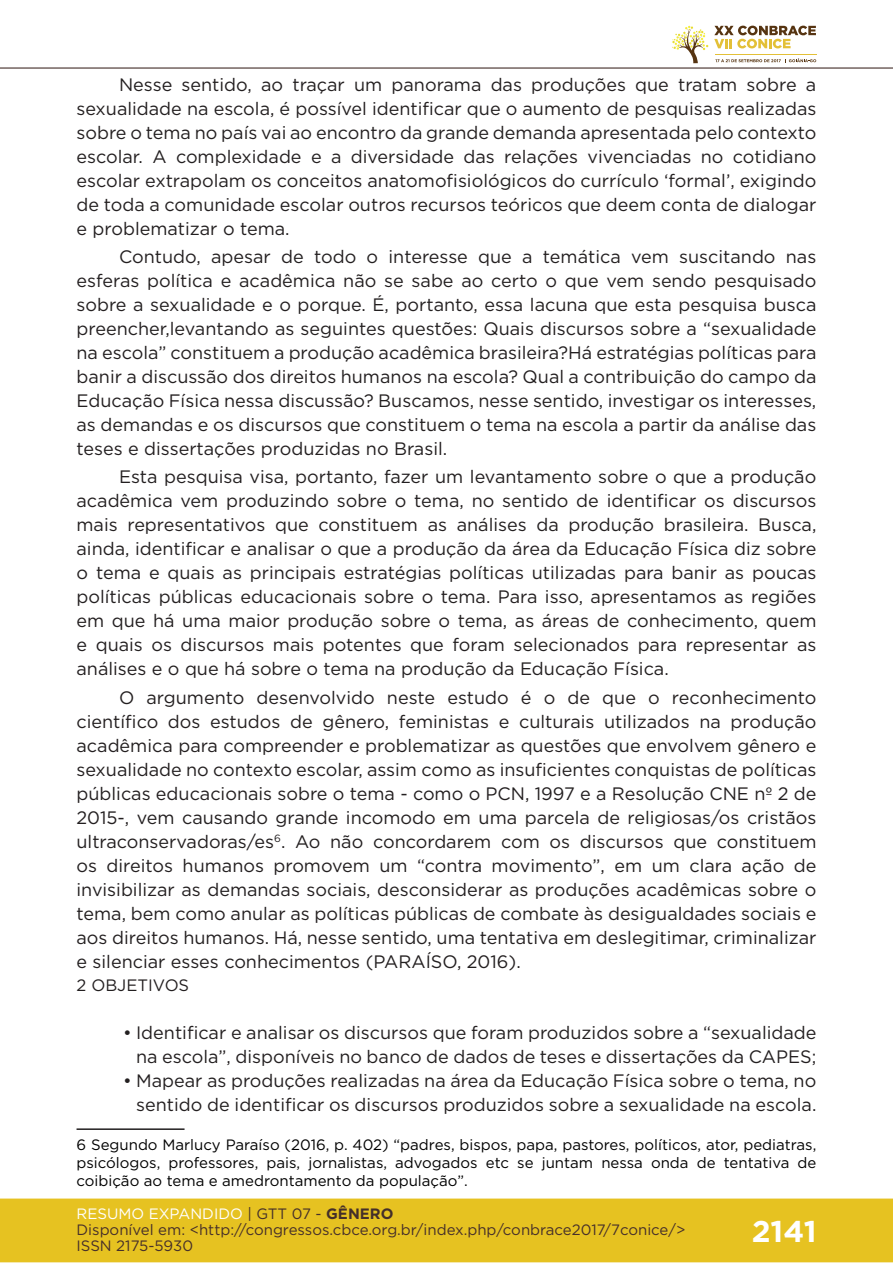
<style>
.page{position:relative;width:893px;height:1263px;background:#fff}
.page>*{position:absolute;margin:0;border:0;box-sizing:border-box;transform-origin:0 0}
.t1{font:700 30px "Gotham";color:#fff}
.t2{font:18px/24px "Gotham";color:#231f20;text-align:justify}
.t3{font:16.5px "Gotham";color:#231f20}
.t4{font:15px/18px "Gotham";color:#000001;text-align:justify}
.t5{font:15px/16px "Gotham";color:#462f2a}
.s1{color:#fff}
.s2{color:#442f2a}
.s3{font-weight:700;color:#442f2a}
</style>
<div class="page">
<div style="left:0;top:1198px;width:893px;height:64px;background:#e6c221;border:2px solid #e6c221"></div>
<hr style="left:0;top:67px;width:893px;height:2px;background:#442f2a">
<svg style="left:672px;top:26px;width:144px;height:37px"></svg>
<hr style="left:0;top:0;width:1px;height:150px;background:#fff">
<hr style="left:77px;top:1128px;width:108px;height:2px;background:#231f20">
<p class="t2" style="left:77px;top:72px;width:741px;text-indent:43px">Nesse sentido, ao traçar um panorama das produções que tratam sobre a sexualidade na escola, é possível identificar que o aumento de pesquisas realizadas sobre o tema no país vai ao encontro da grande demanda apresentada pelo contexto escolar. A complexidade e a diversidade das relações vivenciadas no cotidiano escolar extrapolam os conceitos anatomofisiológicos do currículo ‘formal’, exigindo de toda a comunidade escolar outros recursos teóricos que deem conta de dialogar e problematizar o tema.</p>
<p class="t2" style="left:77px;top:244px;width:741px;text-indent:43px">Contudo, apesar de todo o interesse que a temática vem suscitando nas esferas política e acadêmica não se sabe ao certo o que vem sendo pesquisado sobre a sexualidade e o porque. É, portanto, essa lacuna que esta pesquisa busca preencher,levantando as seguintes questões: Quais discursos sobre a “sexualidade na escola” constituem a produção acadêmica brasileira?Há estratégias políticas para banir a discussão dos direitos humanos na escola? Qual a contribuição do campo da Educação Física nessa discussão? Buscamos, nesse sentido, investigar os interesses, as demandas e os discursos que constituem o tema na escola a partir da análise das teses e dissertações produzidas no Brasil.</p>
<p class="t2" style="left:77px;top:465px;width:741px;text-indent:43px">Esta pesquisa visa, portanto, fazer um levantamento sobre o que a produção acadêmica vem produzindo sobre o tema, no sentido de identificar os discursos mais representativos que constituem as análises da produção brasileira. Busca, ainda, identificar e analisar o que a produção da área da Educação Física diz sobre o tema e quais as principais estratégias políticas utilizadas para banir as poucas políticas públicas educacionais sobre o tema. Para isso, apresentamos as regiões em que há uma maior produção sobre o tema, as áreas de conhecimento, quem e quais os discursos mais potentes que foram selecionados para representar as análises e o que há sobre o tema na produção da Educação Física.</p>
<p class="t2" style="left:77px;top:685px;width:741px;text-indent:43px">O argumento desenvolvido neste estudo é o de que o reconhecimento científico dos estudos de gênero, feministas e culturais utilizados na produção acadêmica para compreender e problematizar as questões que envolvem gênero e sexualidade no contexto escolar, assim como as insuficientes conquistas de políticas públicas educacionais sobre o tema - como o PCN, 1997 e a Resolução CNE nº 2 de 2015-, vem causando grande incomodo em uma parcela de religiosas/os cristãos ultraconservadoras/es<sup>6</sup>. Ao não concordarem com os discursos que constituem os direitos humanos promovem um “contra movimento”, em um clara ação de invisibilizar as demandas sociais, desconsiderar as produções acadêmicas sobre o tema, bem como anular as políticas públicas de combate às desigualdades sociais e aos direitos humanos. Há, nesse sentido, uma tentativa em deslegitimar, criminalizar e silenciar esses conhecimentos (PARAÍSO, 2016).</p>
<p class="t3" style="left:77px;top:975px;width:114px">2 OBJETIVOS</p>
<p class="t2" style="left:123px;top:1020px;width:695px;text-align:right">• Identificar e analisar os discursos que foram produzidos sobre a “sexualidade na escola”, disponíveis no banco de dados de teses e dissertações da CAPES;</p>
<p class="t2" style="left:123px;top:1068px;width:695px;text-align:right">• Mapear as produções realizadas na área da Educação Física sobre o tema, no sentido de identificar os discursos produzidos sobre a sexualidade na escola.</p>
<p class="t4" style="left:77px;top:1136px;width:741px">6 Segundo Marlucy Paraíso (2016, p. 402) “padres, bispos, papa, pastores, políticos, ator, pediatras, psicólogos, professores, pais, jornalistas, advogados etc se juntam nessa onda de tentativa de coibição ao tema e amedrontamento da população”.</p>
<p class="t5" style="left:77px;top:1205px;width:610px"><span class="s1">RESUMO EXPANDIDO</span> <span class="s2">| GTT 07 -</span> <span class="s3">GÊNERO<br></span>Disponível em: &lt;http://congressos.cbce.org.br/index.php/conbrace2017/7conice/&gt;<br>ISSN 2175-5930</p>
<h1 class="t1" style="left:752px;top:1212px;width:66px">2141</h1>
</div>
